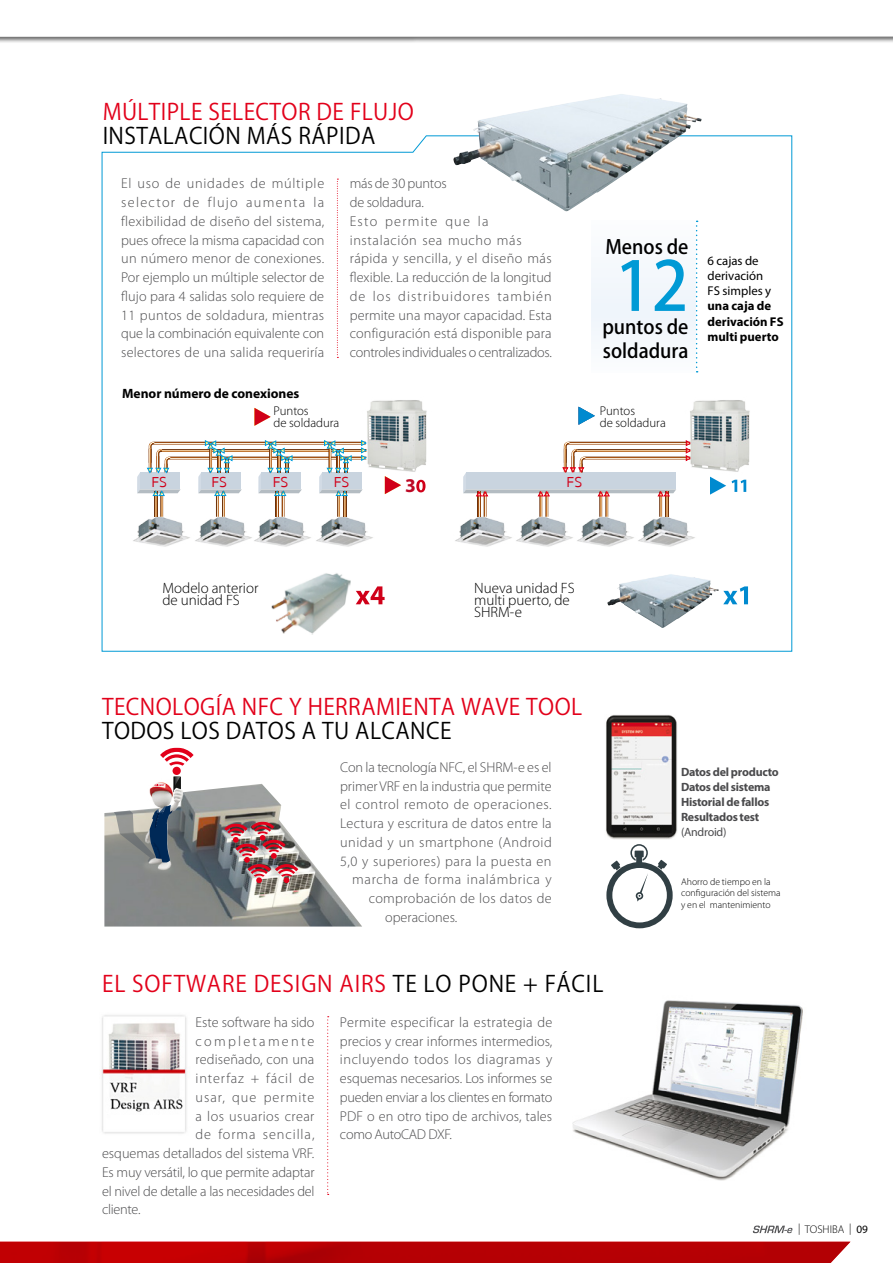
<style>
.page{position:relative;width:893px;height:1263px;background:#fff}
.page>*{position:absolute;margin:0;border:0;box-sizing:border-box;transform-origin:0 0}
.t1{font:500 67.5px "Koz Go Pr 6 N";color:#009ad5}
.t2{font:22.5px "Koz Go Pr 6 N";letter-spacing:.02em;color:#e2001a}
.t3{font:22.5px "Koz Go Pr 6 N";letter-spacing:.02em;color:#000}
.t4{font:22.5px "Koz Go Pr 6 N";letter-spacing:.04em;color:#e2001a}
.t5{font:500 19.5px/23.4px "Koz Go Pr 6 N";color:#000}
.t6{font:700 19.5px "Myriad Pro";color:#bd0a26}
.t7{font:300 15px/12px "Myriad Pro";color:#000}
.t8{font:14.85px "Sukhumvit Set Text";color:#d00019}
.t9{font:300 14.25px/18.8px "Myriad Pro";letter-spacing:.01em;color:#4b4b4d;text-align:justify}
.t10{font:300 14.25px "Myriad Pro";letter-spacing:.035em;color:#4b4b4d}
.t11{font:300 14.25px "Myriad Pro";letter-spacing:-.015em;color:#4b4b4d}
.t12{font:300 14.25px "Myriad Pro";letter-spacing:.05em;color:#4b4b4d}
.t13{font:300 14.25px "Myriad Pro";letter-spacing:.03em;color:#4b4b4d}
.t14{font:300 14.25px "Myriad Pro";letter-spacing:.06em;color:#4b4b4d}
.t15{font:300 14.25px "Myriad Pro";letter-spacing:.065em;color:#4b4b4d}
.t16{font:300 14.25px "Myriad Pro";letter-spacing:.07em;color:#4b4b4d}
.t17{font:300 14.25px "Myriad Pro";letter-spacing:.16em;color:#4b4b4d}
.t18{font:300 14.25px "Myriad Pro";letter-spacing:-.02em;color:#4b4b4d}
.t19{font:700 13.5px "Myriad Pro";color:#000}
.t20{font:300 12.75px/12px "Myriad Pro";color:#000}
.t21{font:700 12.75px/15.3px "Myriad Pro";color:#000}
.t22{font:12.75px/15.3px "Myriad Pro";color:#000}
.t23{font:700 12px/15px "Myriad Pro";letter-spacing:-.02em;color:#4b4b4d}
.t24{font:12px "Myriad Pro";letter-spacing:-.02em;color:#4b4b4d}
.t25{font:300 11.25px "Myriad Pro";color:#000}
.t26{font:300 9.75px/11.7px "Myriad Pro";color:#000}
.s1{color:#000}
.s2{font-weight:400}
</style>
<div class="page">
<svg style="left:101px;top:135px;width:692px;height:517px"></svg>
<img style="left:572px;top:1000px;width:231px;height:181px">
<svg style="left:606px;top:844px;width:67px;height:84px"></svg>
<img style="left:104px;top:784px;width:258px;height:142px">
<img style="left:133px;top:782px;width:55px;height:98px">
<svg style="left:114px;top:805px;width:59px;height:57px"></svg>
<svg style="left:154px;top:784px;width:10px;height:2px"></svg>
<svg style="left:173px;top:776px;width:8px;height:16px"></svg>
<div style="left:173px;top:767px;width:8px;height:8px;background:#e2001a;border-radius:50%"></div>
<svg style="left:160px;top:748px;width:34px;height:19px"></svg>
<img style="left:224px;top:822px;width:75px;height:61px">
<img style="left:453px;top:94px;width:249px;height:117px">
<img style="left:454px;top:515px;width:120px;height:32px">
<img style="left:576px;top:515px;width:120px;height:32px">
<svg style="left:463px;top:440px;width:228px;height:77px"></svg>
<svg style="left:579px;top:407px;width:16px;height:18px"></svg>
<svg style="left:732px;top:484px;width:14px;height:8px"></svg>
<svg style="left:710px;top:484px;width:16px;height:11px"></svg>
<img style="left:131px;top:515px;width:60px;height:32px">
<img style="left:193px;top:515px;width:181px;height:32px">
<svg style="left:137px;top:440px;width:230px;height:77px"></svg>
<svg style="left:254px;top:408px;width:17px;height:18px"></svg>
<svg style="left:416px;top:484px;width:9px;height:8px"></svg>
<svg style="left:385px;top:484px;width:16px;height:10px"></svg>
<img style="left:607px;top:574px;width:112px;height:54px">
<svg style="left:723px;top:586px;width:25px;height:18px"></svg>
<svg style="left:356px;top:586px;width:29px;height:18px"></svg>
<img style="left:270px;top:570px;width:81px;height:66px">
<img style="left:672px;top:385px;width:95px;height:99px">
<img style="left:606px;top:715px;width:71px;height:124px">
<img style="left:349px;top:385px;width:95px;height:99px">
<svg style="left:0;top:36px;width:893px;height:7px"></svg>
<img style="left:0;top:1242px;width:850px;height:21px">
<svg style="left:752px;top:1225px;width:41px;height:8px"></svg>
<svg style="left:327px;top:1016px;width:2px;height:179px"></svg>
<div style="left:591px;top:221px;width:105px;height:90px;background:#eff5fb"></div>
<div style="left:591px;top:311px;width:105px;height:61px;background:#eff5fb"></div>
<svg style="left:696px;top:221px;width:2px;height:151px"></svg>
<svg style="left:337px;top:179px;width:1px;height:179px"></svg>
<img style="left:101px;top:1015px;width:86px;height:119px">
<h2 class="t2" style="left:103px;top:99px;width:313px">MÚLTIPLE SELECTOR DE FLUJO</h2>
<h2 class="t3" style="left:103px;top:123px;width:274px">INSTALACIÓN MÁS RÁPIDA</h2>
<p class="t9" style="left:121px;top:174px;width:205px">El uso de unidades de múltiple selector de flujo aumenta la flexibilidad de diseño del sistema, pues ofrece la misma capacidad con un número menor de conexiones.<br>Por ejemplo un múltiple selector de flujo para 4 salidas solo requiere de 11 puntos de soldadura, mientras que la combinación equivalente con selectores de una salida requeriría</p>
<p class="t9" style="left:350px;top:174px;width:204px;text-align:left">más de 30 puntos<br>de soldadura.<br>Esto permite que la instalación sea mucho más rápida y sencilla, y el diseño más flexible. La reducción de la longitud de los distribuidores también permite una mayor capacidad. Esta configuración está disponible para controles individuales o centralizados.</p>
<p class="t19" style="left:122px;top:384px;width:179px">Menor número de conexiones</p>
<h3 class="t5" style="left:605px;top:235px;width:85px">Menos de</h3>
<h1 class="t1" style="left:615px;top:248px;width:75px">12</h1>
<h3 class="t5" style="left:602px;top:316px;width:88px">puntos de soldadura</h3>
<p class="t20" style="left:274px;top:405px;width:67px">Puntos<br>de soldadura</p>
<p class="t20" style="left:600px;top:405px;width:67px">Puntos<br>de soldadura</p>
<p class="t8" style="left:152px;top:472px;width:17px">FS</p>
<p class="t8" style="left:211px;top:472px;width:17px">FS</p>
<p class="t8" style="left:273px;top:472px;width:17px">FS</p>
<p class="t8" style="left:334px;top:472px;width:17px">FS</p>
<p class="t8" style="left:567px;top:472px;width:17px">FS</p>
<h3 class="t6" style="left:405px;top:473px;width:12px">3</h3>
<p class="t22" style="left:707px;top:252px;width:65px">6 cajas de derivación<br>FS simples y</p>
<p class="t21" style="left:707px;top:298px;width:78px">una caja de derivación FS multi puerto</p>
<p class="t7" style="left:162px;top:582px;width:98px">Modelo anterior de unidad FS</p>
<p class="t7" style="left:474px;top:582px;width:102px">Nueva unidad FS multi puerto, de<br>SHRM-e</p>
<h2 class="t2" style="left:102px;top:694px;width:482px">TECNOLOGÍA NFC Y HERRAMIENTA WAVE TOOL</h2>
<h2 class="t3" style="left:102px;top:718px;width:351px">TODOS LOS DATOS A TU ALCANCE</h2>
<p class="t9" style="left:340px;top:758px;width:213px">Con la tecnología NFC, el SHRM-e es el</p>
<p class="t9" style="left:340px;top:777px;width:213px">primer VRF en la industria que permite</p>
<p class="t10" style="left:340px;top:797px;width:213px">el control remoto de operaciones.</p>
<p class="t9" style="left:340px;top:814px;width:213px">Lectura y escritura de datos entre la</p>
<p class="t10" style="left:340px;top:834px;width:213px">unidad y un smartphone (Android</p>
<p class="t10" style="left:340px;top:853px;width:213px">5,0 y superiores) para la puesta en</p>
<p class="t12" style="left:352px;top:872px;width:201px">marcha de forma inalámbrica y</p>
<p class="t9" style="left:369px;top:889px;width:184px">comprobación de los datos de</p>
<p class="t9" style="left:385px;top:908px;width:74px">operaciones.</p>
<h2 class="t4" style="left:102px;top:971px;width:503px">EL SOFTWARE DESIGN AIRS <span class="s1">TE LO PONE + FÁCIL</span></h2>
<p class="t9" style="left:196px;top:1013px;width:120px">Este software ha sido</p>
<p class="t17" style="left:196px;top:1033px;width:120px">completamente</p>
<p class="t9" style="left:196px;top:1050px;width:120px">rediseñado, con una</p>
<p class="t14" style="left:196px;top:1070px;width:120px">interfaz + fácil de</p>
<p class="t16" style="left:196px;top:1089px;width:120px">usar, que permite</p>
<p class="t13" style="left:196px;top:1108px;width:120px">a los usuarios crear</p>
<p class="t15" style="left:196px;top:1127px;width:120px">de forma sencilla,</p>
<p class="t9" style="left:102px;top:1144px;width:214px">esquemas detallados del sistema VRF.</p>
<p class="t11" style="left:102px;top:1164px;width:214px">Es muy versátil, lo que permite adaptar</p>
<p class="t11" style="left:102px;top:1183px;width:214px">el nivel de detalle a las necesidades del</p>
<p class="t18" style="left:102px;top:1202px;width:40px">cliente.</p>
<p class="t9" style="left:340px;top:1013px;width:214px">Permite especificar la estrategia de precios y crear informes intermedios, incluyendo todos los diagramas y esquemas necesarios. Los informes se pueden enviar a los clientes en formato PDF o en otro tipo de archivos, tales como AutoCAD DXF.</p>
<p class="t23" style="left:681px;top:764px;width:99px">Datos del producto<br>Datos del sistema<br>Historial de fallos<br>Resultados test</p>
<p class="t24" style="left:681px;top:824px;width:47px">(Android)</p>
<p class="t26" style="left:681px;top:876px;width:101px">Ahorro de tiempo en la configuración del sistema y en el mantenimiento</p>
<p class="t25" style="left:798px;top:1223px;width:71px">| TOSHIBA | <span class="s2">09</span></p>
</div>
